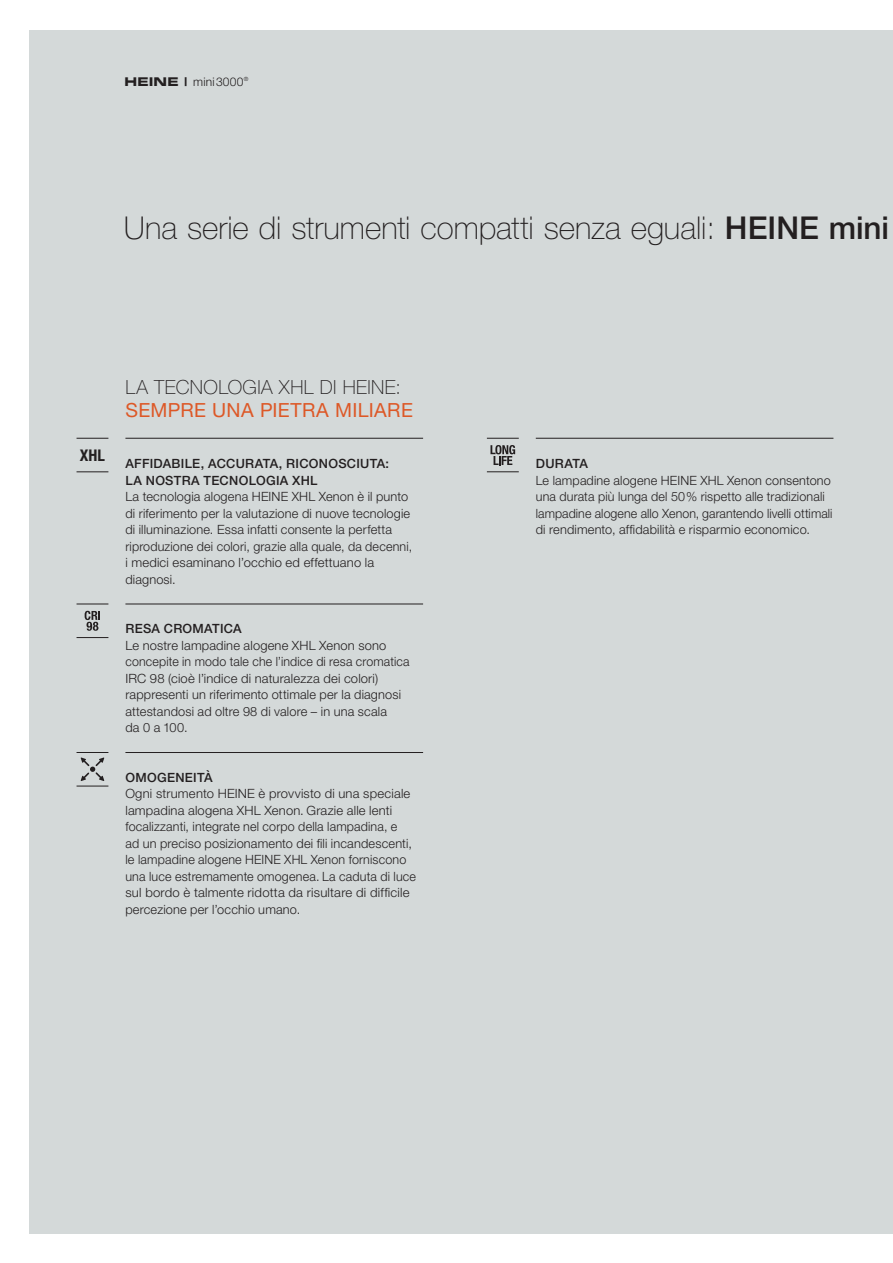
<style>
.page{position:relative;width:893px;height:1263px;background:#fff}
.page>*{position:absolute;margin:0;border:0;box-sizing:border-box;transform-origin:0 0}
.t1{font:100 31.5px "Helvetica Neue LT Std";color:#231f20}
.t2{font:100 19.5px "Helvetica Neue LT Std";letter-spacing:.02em;color:#231f20}
.t3{font:19.5px "Helvetica Neue LT Std";letter-spacing:.015em;color:#dd5827}
.t4{font:700 condensed 16.2px "Helvetica Neue LT Std";color:#231f20}
.t5{font:300 12.75px/16.5px "Helvetica Neue LT Std";letter-spacing:.015em;color:#231f20}
.t6{font:500 12.75px "Helvetica Neue LT Std";letter-spacing:.025em;color:#231f20}
.t7{font:300 12px "Helvetica Neue LT Std";letter-spacing:.015em;color:#231f20}
.s1{font-family:"Eurostile Bold Extended Two";font-weight:400}
.s2{font-weight:500}
</style>
<div class="page">
<div style="left:30px;top:30px;width:863px;height:1203px;background:#d4d9d9"></div>
<hr style="left:77px;top:604px;width:31px;height:1px;background:#231f20">
<hr style="left:77px;top:637px;width:31px;height:1px;background:#231f20">
<svg style="left:85px;top:611px;width:15px;height:20px"></svg>
<hr style="left:125px;top:438px;width:298px;height:1px;background:#231f20">
<hr style="left:536px;top:438px;width:297px;height:1px;background:#231f20">
<hr style="left:77px;top:438px;width:31px;height:1px;background:#231f20">
<hr style="left:77px;top:472px;width:31px;height:1px;background:#231f20">
<svg style="left:81px;top:757px;width:23px;height:24px"></svg>
<hr style="left:77px;top:752px;width:31px;height:1px;background:#231f20">
<hr style="left:77px;top:786px;width:31px;height:1px;background:#231f20">
<hr style="left:125px;top:604px;width:298px;height:1px;background:#231f20">
<hr style="left:125px;top:752px;width:298px;height:1px;background:#231f20">
<svg style="left:490px;top:445px;width:25px;height:20px"></svg>
<hr style="left:487px;top:438px;width:32px;height:1px;background:#231f20">
<hr style="left:487px;top:471px;width:32px;height:1px;background:#231f20">
<p class="t7" style="left:125px;top:74px;width:125px"><span class="s1">HEINE |</span> mini3000<sup>®</sup></p>
<h1 class="t1" style="left:124px;top:210px;width:766px">Una serie di strumenti compatti senza eguali: <span class="s2">HEINE mini</span></h1>
<p class="t4" style="left:80px;top:445px;width:27px">XHL</p>
<h2 class="t2" style="left:125px;top:376px;width:277px">LA TECNOLOGIA XHL DI HEINE:</h2>
<h2 class="t3" style="left:125px;top:398px;width:289px">SEMPRE UNA PIETRA MILIARE</h2>
<p class="t6" style="left:125px;top:456px;width:120px">AFFIDABILE, ACCURATA</p>
<p class="t6" style="left:279px;top:456px;width:91px">, RICONOSCIUTA</p>
<p class="t6" style="left:386px;top:456px;width:5px">:</p>
<p class="t6" style="left:125px;top:473px;width:50px">LA NOSTRA</p>
<p class="t6" style="left:204px;top:473px;width:116px">TECNOLOGIA XHL</p>
<p class="t5" style="left:125px;top:488px;width:288px">La tecnologia alogena HEINE XHL Xenon è il punto di riferimento per la valutazione di nuove tecnologie di illuminazione. Essa infatti consente la perfetta riproduzione dei colori, grazie alla quale, da decenni, i medici esaminano l’occhio ed effettuano la diagnosi.</p>
<p class="t6" style="left:125px;top:621px;width:118px">RESA CROMATICA</p>
<p class="t5" style="left:125px;top:637px;width:286px">Le nostre lampadine alogene XHL Xenon sono concepite in modo tale che l’indice di resa cromatica IRC 98 (cioè l’indice di naturalezza dei colori) rappresenti un riferimento ottimale per la diagnosi attestandosi ad oltre 98 di valore – in una scala<br>da 0 a 100.</p>
<p class="t6" style="left:125px;top:770px;width:89px">OMOGENEITÀ</p>
<p class="t5" style="left:125px;top:785px;width:292px">Ogni strumento HEINE è provvisto di una speciale lampadina alogena XHL Xenon. Grazie alle lenti focalizzanti, integrate nel corpo della lampadina, e<br>ad un preciso posizionamento dei fili incandescenti, le lampadine alogene HEINE XHL Xenon forniscono una luce estremamente omogenea. La caduta di luce sul bordo è talmente ridotta da risultare di difficile percezione per l’occhio umano.</p>
<p class="t6" style="left:536px;top:456px;width:19px">DURATA</p>
<p class="t5" style="left:536px;top:472px;width:298px">Le lampadine alogene HEINE XHL Xenon consentono una durata più lunga del 50% rispetto alle tradizionali lampadine alogene allo Xenon, garantendo livelli ottimali di rendimento, affidabilità e risparmio economico.</p>
</div>
